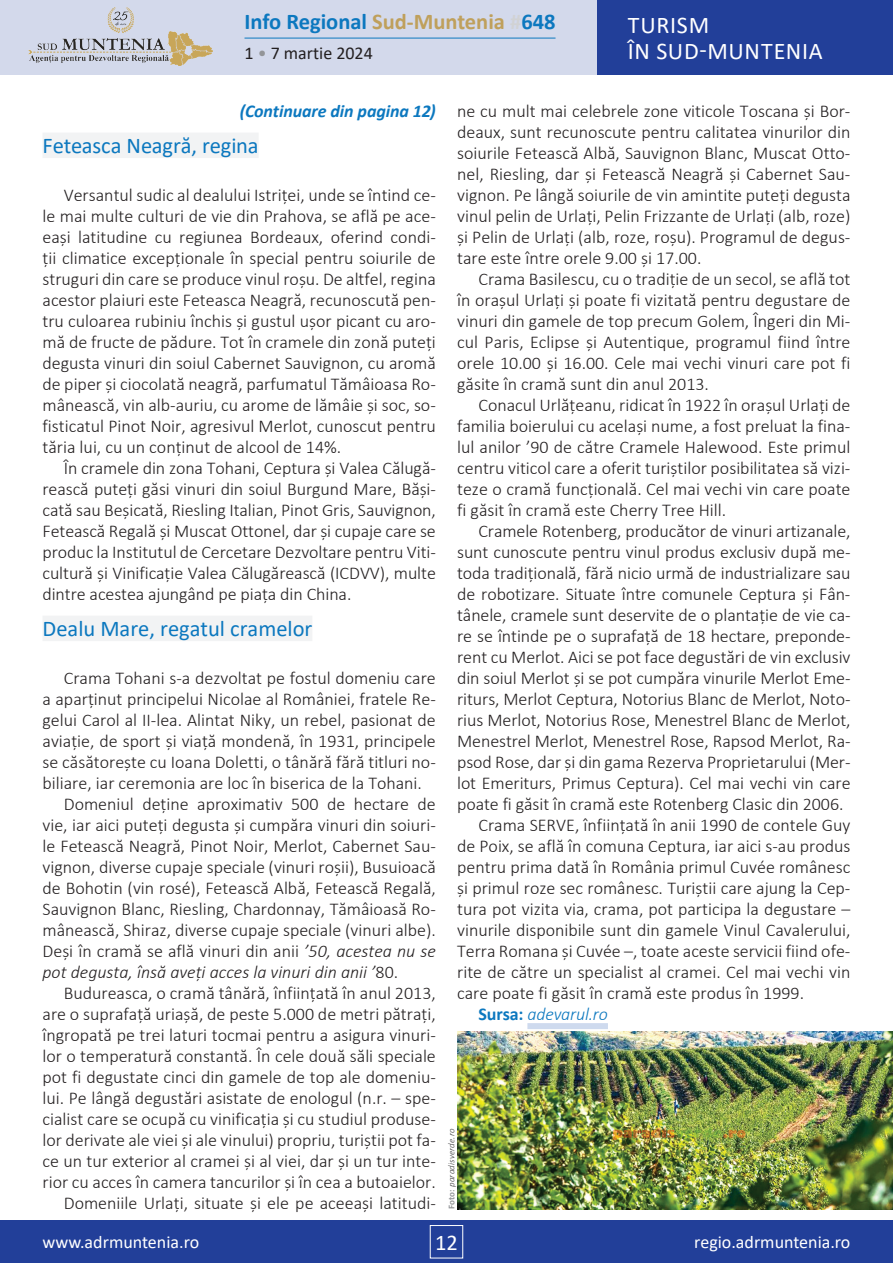
<style>
.page{position:relative;width:893px;height:1263px;background:#fff}
.page>*{position:absolute;margin:0;border:0;box-sizing:border-box;transform-origin:0 0}
.t1{font:24px/25.5px "Calibri";letter-spacing:.03em;color:#fff}
.t2{font:22.5px "Calibri";color:#0c78bf}
.t3{font:700 22.5px "Calibri";color:#0c78bf}
.t4{font:22.5px "Calibri";color:#fff}
.t5{font:300 18px/21px "Calibri";color:#231f20;text-align:justify}
.t6{font:italic 300 18px "Calibri";color:#231f20}
.t7{font:18px "Calibri";color:#fff}
.t8{font:italic 700 18px "Calibri";letter-spacing:-.005em;color:#0c78bf}
.t9{font:italic 300 18px "Calibri";letter-spacing:-.01em;color:#0c78bf}
.t10{font:18px "Calibri";color:#231f20}
.t11{font:italic 300 9px "Calibri";letter-spacing:.01em;color:#3e3e3f}
.s1{color:#bfa05c}
.s2{color:#d1d2d4}
.s3{color:#939598}
.s4{font-style:italic}
.s5{font-style:normal}
.s6{font-weight:700;font-style:normal}
.s7{font-weight:700;font-style:normal;color:#939598}
</style>
<div class="page">
<div style="left:0;top:1220px;width:893px;height:43px;background:#223f99"></div>
<div style="left:430px;top:1225px;width:33px;height:33px;border:1px solid #fff"></div>
<div style="left:0;top:0;width:893px;height:75px;background:#d3d9eb"></div>
<div style="left:597px;top:0;width:296px;height:75px;background:#223f99"></div>
<hr style="left:244px;top:38px;width:311px;height:1px;background:#0c78bf">
<img style="left:28px;top:7px;width:185px;height:59px">
<div style="left:43px;top:133px;width:216px;height:25px;background:#f2f3f4"></div>
<div style="left:43px;top:616px;width:269px;height:25px;background:#f2f3f4"></div>
<div style="left:527px;top:1023px;width:81px;height:6px;background:#cedaee"></div>
<img style="left:457px;top:1031px;width:436px;height:178px">
<p class="t3" style="left:244px;top:6px;width:313px">Info Regional <span class="s1">Sud-Muntenia</span> <span class="s2">#</span>648</p>
<p class="t10" style="left:244px;top:41px;width:130px">1 <span class="s3">•</span> 7 martie 2024</p>
<h1 class="t1" style="left:628px;top:12px;width:197px">TURISM<br>ÎN SUD-MUNTENIA</h1>
<p class="t8" style="left:240px;top:98px;width:197px">(Continuare din pagina 12)</p>
<p class="t2" style="left:43px;top:129px;width:218px">Feteasca Neagră, regina</p>
<p class="t5" style="left:43px;top:184px;width:395px;text-indent:21px">Versantul sudic al dealului Istriţei, unde se întind ce&shy;le mai multe culturi de vie din Prahova, se află pe ace&shy;eaşi latitudine cu regiunea Bordeaux, oferind condi&shy;ţii climatice excepţionale în special pentru soiurile de struguri din care se produce vinul roşu. De altfel, regina acestor plaiuri este Feteasca Neagră, recunoscută pen&shy;tru culoarea rubiniu închis şi gustul uşor picant cu aro&shy;mă de fructe de pădure. Tot în cramele din zonă puteţi degusta vinuri din soiul Cabernet Sauvignon, cu aromă de piper şi ciocolată neagră, parfumatul Tămâioasa Ro&shy;mânească, vin alb-auriu, cu arome de lămâie şi soc, so&shy;fisticatul Pinot Noir, agresivul Merlot, cunoscut pentru tăria lui, cu un conţinut de alcool de 14%.</p>
<p class="t5" style="left:42px;top:457px;width:395px;text-indent:21px">În cramele din zona Tohani, Ceptura şi Valea Călugă&shy;rească puteţi găsi vinuri din soiul Burgund Mare, Băşi&shy;cată sau Beşicată, Riesling Italian, Pinot Gris, Sauvignon, Fetească Regală şi Muscat Ottonel, dar şi cupaje care se produc la Institutul de Cercetare Dezvoltare pentru Viti&shy;cultură şi Vinificaţie Valea Călugărească (ICDVV), multe dintre acestea ajungând pe piaţa din China.</p>
<p class="t2" style="left:43px;top:612px;width:271px">Dealu Mare, regatul cramelor</p>
<p class="t5" style="left:64px;top:667px;width:374px">Crama Tohani s-a dezvoltat pe fostul domeniu care</p>
<p class="t5" style="left:43px;top:688px;width:395px">a aparţinut principelui Nicolae al României, fratele Re-</p>
<p class="t5" style="left:43px;top:709px;width:395px">gelui Carol al II-lea. Alintat Niky, un rebel, pasionat de</p>
<p class="t5" style="left:43px;top:730px;width:395px">aviaţie, de sport şi viaţă mondenă, în 1931, principele</p>
<p class="t5" style="left:43px;top:751px;width:395px">se căsătoreşte cu Ioana Doletti, o tânără fără titluri no-</p>
<p class="t5" style="left:43px;top:772px;width:381px">biliare, iar ceremonia are loc în biserica de la Tohani.</p>
<p class="t5" style="left:64px;top:793px;width:374px">Domeniul deţine aproximativ 500 de hectare de</p>
<p class="t5" style="left:43px;top:814px;width:395px">vie, iar aici puteţi degusta şi cumpăra vinuri din soiuri-</p>
<p class="t5" style="left:43px;top:835px;width:395px">le Fetească Neagră, Pinot Noir, Merlot, Cabernet Sau-</p>
<p class="t5" style="left:43px;top:856px;width:395px">vignon, diverse cupaje speciale (vinuri roşii), Busuioacă</p>
<p class="t5" style="left:43px;top:877px;width:395px">de Bohotin (vin rosé), Fetească Albă, Fetească Regală,</p>
<p class="t5" style="left:43px;top:898px;width:395px">Sauvignon Blanc, Riesling, Chardonnay, Tămâioasă Ro-</p>
<p class="t5" style="left:43px;top:919px;width:395px">mânească, Shiraz, diverse cupaje speciale (vinuri albe).</p>
<p class="t5" style="left:43px;top:940px;width:395px">Deşi în cramă se află vinuri din anii <span class="s4">’50, acestea nu se</span></p>
<p class="t6" style="left:43px;top:961px;width:357px">pot degusta, însă aveţi acces la vinuri din anii ’<span class="s5">80.</span></p>
<p class="t5" style="left:64px;top:982px;width:374px">Budureasca, o cramă tânără, înfiinţată în anul 2013,</p>
<p class="t5" style="left:43px;top:1003px;width:395px">are o suprafaţă uriaşă, de peste 5.000 de metri pătraţi,</p>
<p class="t5" style="left:43px;top:1024px;width:395px">îngropată pe trei laturi tocmai pentru a asigura vinuri-</p>
<p class="t5" style="left:43px;top:1045px;width:395px">lor o temperatură constantă. În cele două săli speciale</p>
<p class="t5" style="left:43px;top:1066px;width:395px">pot fi degustate cinci din gamele de top ale domeniu-</p>
<p class="t5" style="left:43px;top:1087px;width:395px">lui. Pe lângă degustări asistate de enologul (n.r. – spe-</p>
<p class="t5" style="left:43px;top:1108px;width:395px">cialist care se ocupă cu vinificaţia şi cu studiul produse-</p>
<p class="t5" style="left:43px;top:1129px;width:395px">lor derivate ale viei şi ale vinului) propriu, turiştii pot fa-</p>
<p class="t5" style="left:43px;top:1150px;width:395px">ce un tur exterior al cramei şi al viei, dar şi un tur inte-</p>
<p class="t5" style="left:43px;top:1171px;width:395px">rior cu acces în camera tancurilor şi în cea a butoaielor.</p>
<p class="t5" style="left:64px;top:1193px;width:374px">Domeniile Urlaţi, situate şi ele pe aceeaşi latitudi-</p>
<p class="t5" style="left:457px;top:100px;width:395px">ne cu mult mai celebrele zone viticole Toscana şi Bor&shy;deaux, sunt recunoscute pentru calitatea vinurilor din soiurile Fetească Albă, Sauvignon Blanc, Muscat Otto&shy;nel, Riesling, dar şi Fetească Neagră şi Cabernet Sau&shy;vignon. Pe lângă soiurile de vin amintite puteţi degusta vinul pelin de Urlaţi, Pelin Frizzante de Urlaţi (alb, roze) şi Pelin de Urlaţi (alb, roze, roşu). Programul de degus&shy;tare este între orele 9.00 şi 17.00.</p>
<p class="t5" style="left:457px;top:268px;width:395px;text-indent:21px">Crama Basilescu, cu o tradiţie de un secol, se află tot în oraşul Urlaţi şi poate fi vizitată pentru degustare de vinuri din gamele de top precum Golem, Îngeri din Mi&shy;cul Paris, Eclipse şi Autentique, programul fiind între orele 10.00 şi 16.00. Cele mai vechi vinuri care pot fi găsite în cramă sunt din anul 2013.</p>
<p class="t5" style="left:457px;top:394px;width:395px;text-indent:21px">Conacul Urlăţeanu, ridicat în 1922 în oraşul Urlaţi de familia boierului cu acelaşi nume, a fost preluat la fina&shy;lul anilor ’90 de către Cramele Halewood. Este primul centru viticol care a oferit turiştilor posibilitatea să vizi&shy;teze o cramă funcţională. Cel mai vechi vin care poate fi găsit în cramă este Cherry Tree Hill.</p>
<p class="t5" style="left:478px;top:520px;width:374px">Cramele Rotenberg, producător de vinuri artizanale,</p>
<p class="t5" style="left:457px;top:541px;width:395px">sunt cunoscute pentru vinul produs exclusiv după me-</p>
<p class="t5" style="left:457px;top:562px;width:395px">toda tradiţională, fără nicio urmă de industrializare sau</p>
<p class="t5" style="left:457px;top:583px;width:395px">de robotizare. Situate între comunele Ceptura şi Fân-</p>
<p class="t5" style="left:457px;top:604px;width:395px">tânele, cramele sunt deservite de o plantaţie de vie ca-</p>
<p class="t5" style="left:457px;top:626px;width:395px">re se întinde pe o suprafaţă de 18 hectare, preponde-</p>
<p class="t5" style="left:457px;top:647px;width:395px">rent cu Merlot. Aici se pot face degustări de vin exclusiv</p>
<p class="t5" style="left:457px;top:668px;width:395px">din soiul Merlot şi se pot cumpăra vinurile Merlot Eme-</p>
<p class="t5" style="left:457px;top:689px;width:395px">riturs, Merlot Ceptura, Notorius Blanc de Merlot, Noto-</p>
<p class="t5" style="left:457px;top:710px;width:395px">rius Merlot, Notorius Rose, Menestrel Blanc de Merlot,</p>
<p class="t5" style="left:457px;top:731px;width:395px">Menestrel Merlot, Menestrel Rose, Rapsod Merlot, Ra-</p>
<p class="t5" style="left:457px;top:752px;width:395px">psod Rose, dar şi din gama Rezerva Proprietarului (Mer-</p>
<p class="t5" style="left:457px;top:773px;width:395px">lot Emeriturs, Primus Ceptura). Cel mai vechi vin care</p>
<p class="t5" style="left:457px;top:794px;width:388px">poate fi găsit în cramă este Rotenberg Clasic din 2006.</p>
<p class="t5" style="left:478px;top:815px;width:374px">Crama SERVE, înfiinţată în anii 1990 de contele Guy</p>
<p class="t5" style="left:457px;top:836px;width:395px">de Poix, se află în comuna Ceptura, iar aici s-au produs</p>
<p class="t5" style="left:457px;top:857px;width:395px">pentru prima dată în România primul Cuvée românesc</p>
<p class="t5" style="left:457px;top:878px;width:395px">şi primul roze sec românesc. Turiştii care ajung la Cep-</p>
<p class="t5" style="left:457px;top:899px;width:395px">tura pot vizita via, crama, pot participa la degustare –</p>
<p class="t5" style="left:457px;top:920px;width:395px">vinurile disponibile sunt din gamele Vinul Cavalerului,</p>
<p class="t5" style="left:457px;top:941px;width:395px">Terra Romana şi Cuvée –, toate aceste servicii fiind ofe-</p>
<p class="t5" style="left:457px;top:962px;width:395px">rite de către un specialist al cramei. Cel mai vechi vin</p>
<p class="t5" style="left:457px;top:983px;width:348px">care poate fi găsit în cramă este produs în 1999.</p>
<p class="t9" style="left:478px;top:1003px;width:131px"><span class="s6">Sursa:</span> adevarul.ro</p>
<p class="t11" style="left:446px;top:1209px;width:82px;rotate:-90deg"><span class="s7">Foto:</span> paradisverde.ro</p>
<p class="t7" style="left:43px;top:1230px;width:158px">www.adrmuntenia.ro</p>
<p class="t4" style="left:435px;top:1226px;width:24px">12</p>
<p class="t7" style="left:694px;top:1230px;width:158px">regio.adrmuntenia.ro</p>
</div>
